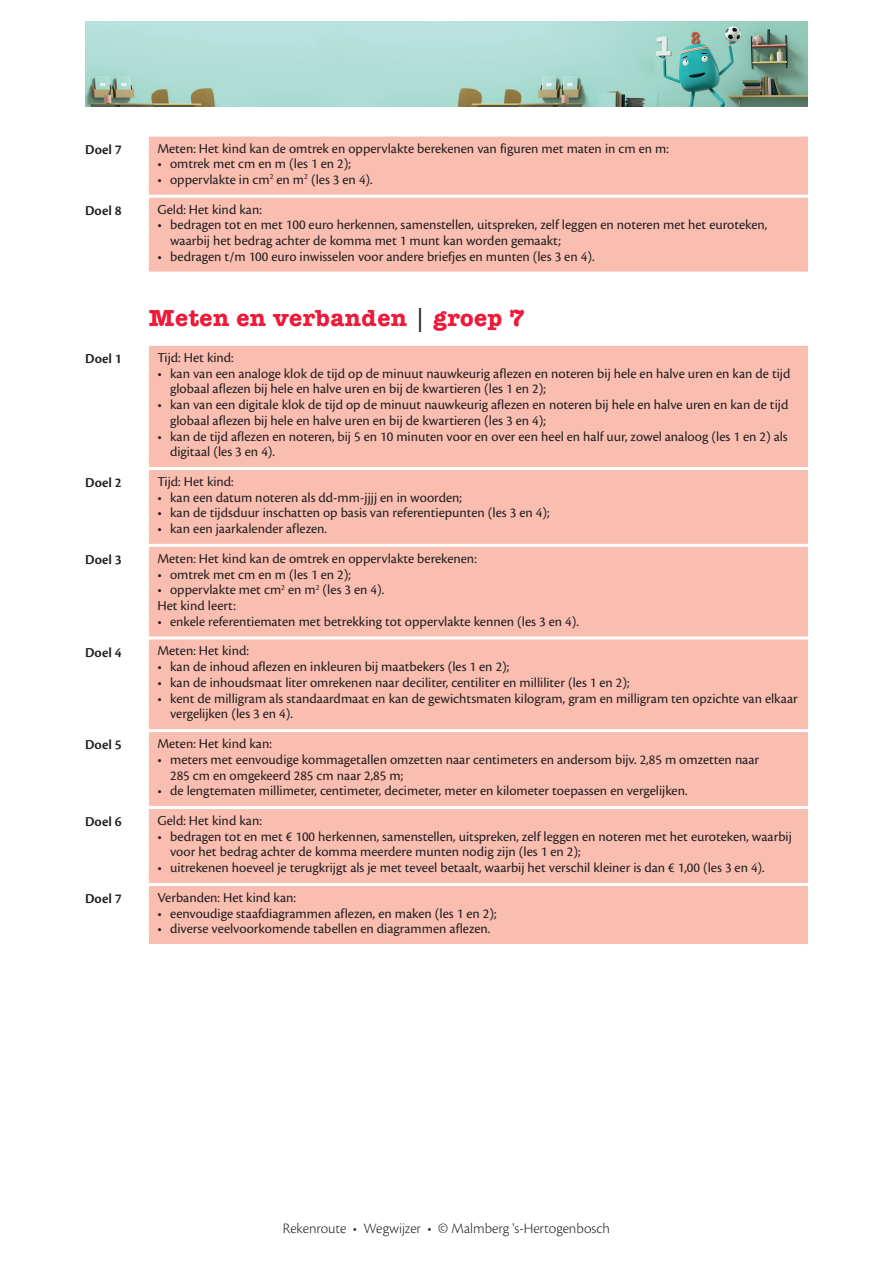
<style>
.page{position:relative;width:893px;height:1263px;background:#fff}
.page>*{position:absolute;margin:0;border:0;box-sizing:border-box;transform-origin:0 0}
.t1{font:700 24px "American Typewriter";letter-spacing:.02em;color:#ed1a3a}
.t2{font:300 15px "Cronos Pro";letter-spacing:-.005em;color:#231f20}
.t3{font:14.25px/15.8px "Cronos Pro";color:#231f20}
.t4{font:600 14.25px "Cronos Pro";letter-spacing:.015em;color:#231f20}
.s1{font-weight:400;color:#231f20}
</style>
<div class="page">
<img style="left:85px;top:21px;width:723px;height:85px">
<div style="left:149px;top:137px;width:659px;height:135px;background:#fabeb1"></div>
<hr style="left:149px;top:195px;width:659px;height:3px;background:#fff">
<div style="left:149px;top:346px;width:659px;height:598px;background:#fabeb1"></div>
<hr style="left:149px;top:467px;width:659px;height:3px;background:#fff">
<hr style="left:149px;top:729px;width:659px;height:3px;background:#fff">
<hr style="left:149px;top:806px;width:659px;height:3px;background:#fff">
<hr style="left:149px;top:883px;width:659px;height:3px;background:#fff">
<hr style="left:149px;top:544px;width:659px;height:3px;background:#fff">
<hr style="left:149px;top:636px;width:659px;height:3px;background:#fff">
<p class="t4" style="left:85px;top:141px;width:38px">Doel 7</p>
<p class="t3" style="left:157px;top:140px;width:513px">Meten: Het kind kan de omtrek en oppervlakte berekenen van figuren met maten in cm en m:</p>
<p class="t3" style="left:157px;top:156px;width:195px">• omtrek met cm en m (les 1 en 2);</p>
<p class="t3" style="left:157px;top:172px;width:217px">• oppervlakte in cm<sup>2</sup> en m<sup>2</sup> (les 3 en 4).</p>
<p class="t4" style="left:85px;top:202px;width:38px">Doel 8</p>
<p class="t3" style="left:157px;top:201px;width:106px">Geld: Het kind kan:</p>
<p class="t3" style="left:170px;top:217px;width:599px;text-indent:-13px">• bedragen tot en met 100 euro herkennen, samenstellen, uitspreken, zelf leggen en noteren met het euroteken, waarbij het bedrag achter de komma met 1 munt kan worden gemaakt;</p>
<p class="t3" style="left:157px;top:249px;width:439px">• bedragen t/m 100 euro inwisselen voor andere briefjes en munten (les 3 en 4).</p>
<h1 class="t1" style="left:149px;top:297px;width:377px">Meten en verbanden <span class="s1">|</span> groep 7</h1>
<p class="t4" style="left:85px;top:350px;width:38px">Doel 1</p>
<p class="t3" style="left:157px;top:350px;width:78px">Tijd: Het kind:</p>
<p class="t3" style="left:170px;top:365px;width:622px;text-indent:-13px">• kan van een analoge klok de tijd op de minuut nauwkeurig aflezen en noteren bij hele en halve uren en kan de tijd globaal aflezen bij hele en halve uren en bij de kwartieren (les 1 en 2);</p>
<p class="t3" style="left:170px;top:397px;width:620px;text-indent:-13px">• kan van een digitale klok de tijd op de minuut nauwkeurig aflezen en noteren bij hele en halve uren en kan de tijd globaal aflezen bij hele en halve uren en bij de kwartieren (les 3 en 4);</p>
<p class="t3" style="left:170px;top:428px;width:619px;text-indent:-13px">• kan de tijd aflezen en noteren, bij 5 en 10 minuten voor en over een heel en half uur, zowel analoog (les 1 en 2) als digitaal (les 3 en 4).</p>
<p class="t4" style="left:85px;top:474px;width:38px">Doel 2</p>
<p class="t3" style="left:157px;top:474px;width:78px">Tijd: Het kind:</p>
<p class="t3" style="left:157px;top:489px;width:306px">• kan een datum noteren als dd-mm-jjjj en in woorden;</p>
<p class="t3" style="left:157px;top:505px;width:394px">• kan de tijdsduur inschatten op basis van referentiepunten (les 3 en 4);</p>
<p class="t3" style="left:157px;top:521px;width:171px">• kan een jaarkalender aflezen.</p>
<p class="t4" style="left:85px;top:551px;width:38px">Doel 3</p>
<p class="t3" style="left:157px;top:550px;width:321px">Meten: Het kind kan de omtrek en oppervlakte berekenen:</p>
<p class="t3" style="left:157px;top:566px;width:195px">• omtrek met cm en m (les 1 en 2);</p>
<p class="t3" style="left:157px;top:582px;width:228px">• oppervlakte met cm<sup>2</sup> en m<sup>2</sup> (les 3 en 4).<br>Het kind leert:</p>
<p class="t3" style="left:157px;top:614px;width:423px">• enkele referentiematen met betrekking tot oppervlakte kennen (les 3 en 4).</p>
<p class="t4" style="left:85px;top:644px;width:38px">Doel 4</p>
<p class="t3" style="left:157px;top:643px;width:93px">Meten: Het kind:</p>
<p class="t3" style="left:157px;top:659px;width:354px">• kan de inhoud aflezen en inkleuren bij maatbekers (les 1 en 2);</p>
<p class="t3" style="left:157px;top:675px;width:474px">• kan de inhoudsmaat liter omrekenen naar deciliter, centiliter en milliliter (les 1 en 2);</p>
<p class="t3" style="left:170px;top:690px;width:629px;text-indent:-13px">• kent de milligram als standaardmaat en kan de gewichtsmaten kilogram, gram en milligram ten opzichte van elkaar vergelijken (les 3 en 4).</p>
<p class="t4" style="left:85px;top:737px;width:38px">Doel 5</p>
<p class="t3" style="left:157px;top:736px;width:116px">Meten: Het kind kan:</p>
<p class="t3" style="left:170px;top:752px;width:591px;text-indent:-13px">• meters met eenvoudige kommagetallen omzetten naar centimeters en andersom bijv. 2,85 m omzetten naar<br>285 cm en omgekeerd 285 cm naar 2,85 m;</p>
<p class="t3" style="left:157px;top:783px;width:532px">• de lengtematen millimeter, centimeter, decimeter, meter en kilometer toepassen en vergelijken.</p>
<p class="t4" style="left:85px;top:813px;width:38px">Doel 6</p>
<p class="t3" style="left:157px;top:813px;width:106px">Geld: Het kind kan:</p>
<p class="t3" style="left:170px;top:828px;width:623px;text-indent:-13px">• bedragen tot en met € 100 herkennen, samenstellen, uitspreken, zelf leggen en noteren met het euroteken, waarbij voor het bedrag achter de komma meerdere munten nodig zijn (les 1 en 2);</p>
<p class="t3" style="left:157px;top:860px;width:609px">• uitrekenen hoeveel je terugkrijgt als je met teveel betaalt, waarbij het verschil kleiner is dan € 1,00 (les 3 en 4).</p>
<p class="t4" style="left:85px;top:890px;width:38px">Doel 7</p>
<p class="t3" style="left:157px;top:889px;width:140px">Verbanden: Het kind kan:</p>
<p class="t3" style="left:157px;top:905px;width:341px">• eenvoudige staafdiagrammen aflezen, en maken (les 1 en 2);</p>
<p class="t3" style="left:157px;top:921px;width:335px">• diverse veelvoorkomende tabellen en diagrammen aflezen.</p>
<p class="t2" style="left:283px;top:1220px;width:329px">Rekenroute • Wegwijzer • © Malmberg 's-Hertogenbosch</p>
</div>
